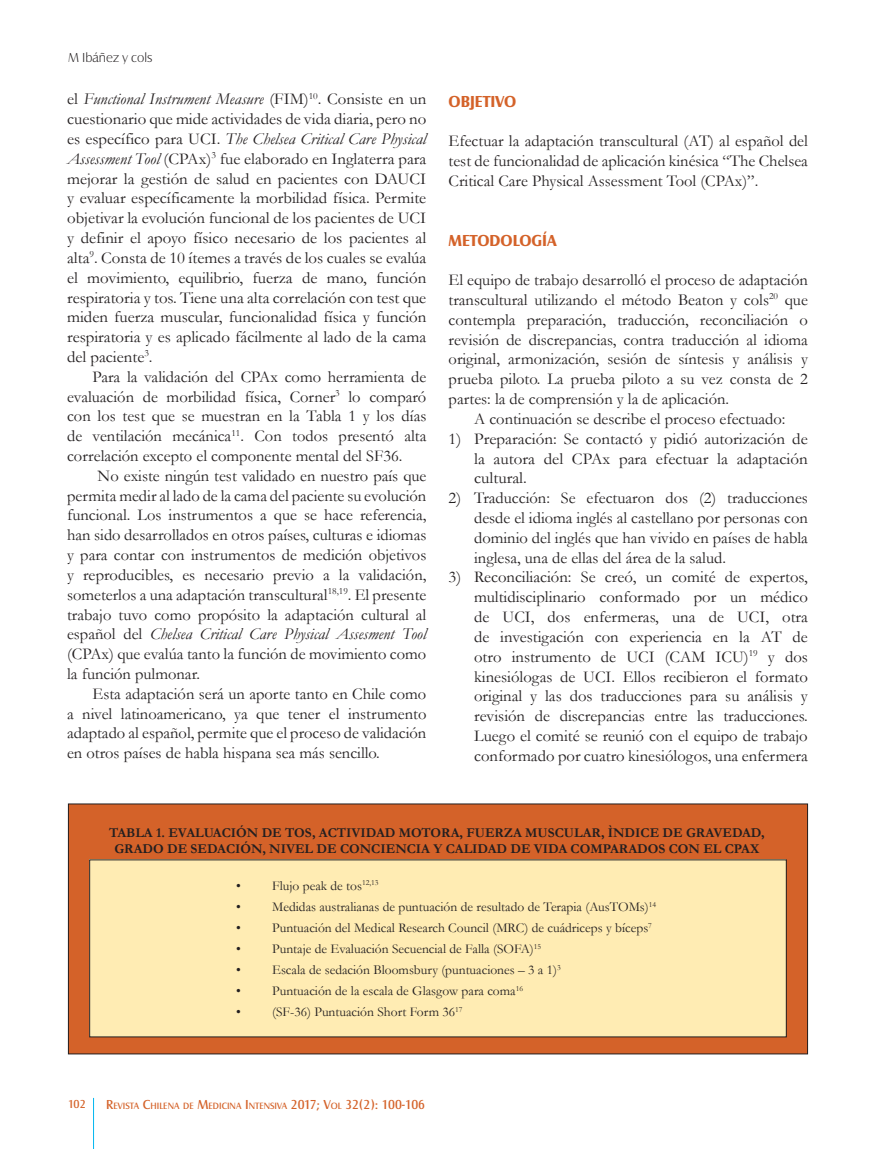
<style>
.page{position:relative;width:893px;height:1149px;background:#fff}
.page>*{position:absolute;margin:0;border:0;box-sizing:border-box;transform-origin:0 0}
.Texto{font:16.5px/19.8px "Garamond";color:#231f20;text-align:justify}
.Listado{font:16.5px/19.8px "Garamond";color:#231f20;text-align:justify}
.Parrafo_2{font:16.5px/19.8px "Garamond";color:#231f20;text-align:justify}
.SUBTITULO{font:700 16.5px "Castle T";color:#d46229}
.Cuadro{font:13.5px "Garamond";color:#231f20}
.Tit_cuadro{font:700 13.5px/16.2px "Garamond";color:#231f20;text-align:center}
.Cabezal_izq{font:13.5px "Castle T Ligh";color:#231f20}
.t1{font:12px "Castle T";color:#d46229}
.t2{font:9.45px "Castle T";color:#d46229}
.s1{font-style:italic}
.s2{font-size:13.5px}
</style>
<div class="page">
<hr style="left:93px;top:1097px;width:1px;height:51px;background:#00b6f0">
<div style="left:68px;top:803px;width:739px;height:250px;background:#d46229"></div>
<div style="left:90px;top:859px;width:696px;height:177px;background:#ffecb3"></div>
<p class="Cabezal_izq" style="left:68px;top:50px;width:86px">M Ibáñez y cols</p>
<p class="Texto" style="left:67px;top:89px;width:361px">el <span class="s1">Functional Instrument Measure</span> (FIM)<sup>10</sup>. Consiste en un cuestionario que mide actividades de vida diaria, pero no es específico para UCI. <span class="s1">The Chelsea Critical Care Physical Assessment Tool</span> (CPAx)<sup>3</sup> fue elaborado en Inglaterra para mejorar la gestión de salud en pacientes con DAUCI y evaluar específicamente la morbilidad física. Permite objetivar la evolución funcional de los pacientes de UCI y definir el apoyo físico necesario de los pacientes al alta<sup>9</sup>. Consta de 10 ítemes a través de los cuales se evalúa el movimiento, equilibrio, fuerza de mano, función respiratoria y tos. Tiene una alta correlación con test que miden fuerza muscular, funcionalidad física y función respiratoria y es aplicado fácilmente al lado de la cama del paciente<sup>3</sup>.</p>
<p class="Texto" style="left:67px;top:366px;width:361px;text-indent:26px">Para la validación del CPAx como herramienta de evaluación de morbilidad física, Corner<sup>3</sup> lo comparó con los test que se muestran en la Tabla 1 y los días de ventilación mecánica<sup>11</sup>. Con todos presentó alta correlación excepto el componente mental del SF36.</p>
<p class="Texto" style="left:67px;top:465px;width:361px;text-indent:31px">No existe ningún test validado en nuestro país que permita medir al lado de la cama del paciente su evolución funcional. Los instrumentos a que se hace referencia, han sido desarrollados en otros países, culturas e idiomas y para contar con instrumentos de medición objetivos y reproducibles, es necesario previo a la validación, someterlos a una adaptación transcultural<sup>18,19</sup>. El presente trabajo tuvo como propósito la adaptación cultural al español del <span class="s1">Chelsea Critical Care Physical Assesment Tool </span>(CPAx) que evalúa tanto la función de movimiento como la función pulmonar.</p>
<p class="Texto" style="left:67px;top:683px;width:361px;text-indent:26px">Esta adaptación será un aporte tanto en Chile como a nivel latinoamericano, ya que tener el instrumento adaptado al español, permite que el proceso de validación en otros países de habla hispana sea más sencillo.</p>
<p class="SUBTITULO" style="left:449px;top:92px;width:69px">OBJETIVO</p>
<p class="Parrafo_2" style="left:449px;top:131px;width:361px">Efectuar la adaptación transcultural (AT) al español del test de funcionalidad de aplicación kinésica “The Chelsea Critical Care Physical Assessment Tool (CPAx)”.</p>
<p class="SUBTITULO" style="left:449px;top:230px;width:110px">METODOLOGÍA</p>
<p class="Parrafo_2" style="left:449px;top:270px;width:361px">El equipo de trabajo desarrolló el proceso de adaptación transcultural utilizando el método Beaton y cols<sup>20</sup> que contempla preparación, traducción, reconciliación o revisión de discrepancias, contra traducción al idioma original, armonización, sesión de síntesis y análisis y prueba piloto. La prueba piloto a su vez consta de 2 partes: la de comprensión y la de aplicación.</p>
<p class="Texto" style="left:474px;top:408px;width:313px">A continuación se describe el proceso efectuado:</p>
<p class="Listado" style="left:474px;top:428px;width:335px;text-indent:-26px">1) Preparación: Se contactó y pidió autorización de la autora del CPAx para efectuar la adaptación cultural.</p>
<p class="Listado" style="left:474px;top:487px;width:335px;text-indent:-26px">2) Traducción: Se efectuaron dos (2) traducciones desde el idioma inglés al castellano por personas con dominio del inglés que han vivido en países de habla inglesa, una de ellas del área de la salud.</p>
<p class="Listado" style="left:474px;top:567px;width:335px;text-indent:-26px">3) Reconciliación: Se creó, un comité de expertos, multidisciplinario conformado por un médico de UCI, dos enfermeras, una de UCI, otra de investigación con experiencia en la AT de otro instrumento de UCI (CAM ICU)<sup>19</sup> y dos kinesiólogas de UCI. Ellos recibieron el formato original y las dos traducciones para su análisis y revisión de discrepancias entre las traducciones.<br>Luego el comité se reunió con el equipo de trabajo conformado por cuatro kinesiólogos, una enfermera</p>
<p class="Tit_cuadro" style="left:109px;top:823px;width:657px">TABLA 1. EVALUACIÓN DE TOS, ACTIVIDAD MOTORA, FUERZA MUSCULAR, ÌNDICE DE GRAVEDAD,<br>GRADO DE SEDACIÓN, NIVEL DE CONCIENCIA Y CALIDAD DE VIDA COMPARADOS CON EL CPAX</p>
<p class="Cuadro" style="left:236px;top:877px;width:144px">• Flujo peak de tos<sup>12,13</sup></p>
<p class="Cuadro" style="left:236px;top:898px;width:421px">• Medidas australianas de puntuación de resultado de Terapia (AusTOMs)<sup>14</sup></p>
<p class="Cuadro" style="left:236px;top:919px;width:417px">• Puntuación del Medical Research Council (MRC) de cuádriceps y bíceps<sup>7</sup></p>
<p class="Cuadro" style="left:236px;top:940px;width:307px">• Puntaje de Evaluación Secuencial de Falla (SOFA)<sup>15</sup></p>
<p class="Cuadro" style="left:236px;top:961px;width:326px">• Escala de sedación Bloomsbury (puntuaciones – 3 a 1)<sup>3</sup></p>
<p class="Cuadro" style="left:236px;top:982px;width:288px">• Puntuación de la escala de Glasgow para coma<sup>16</sup></p>
<p class="Cuadro" style="left:236px;top:1003px;width:228px">• (SF-36) Puntuación Short Form 36<sup>17</sup></p>
<p class="t1" style="left:68px;top:1096px;width:19px">102</p>
<p class="t2" style="left:106px;top:1099px;width:320px"><span class="s2">R</span>EVISTA <span class="s2">C</span>HILENA DE <span class="s2">M</span>EDICINA <span class="s2">I</span> NTENSIVA <span class="s2">2017; V</span>OL <span class="s2">32(2): 100-106</span></p>
</div>
